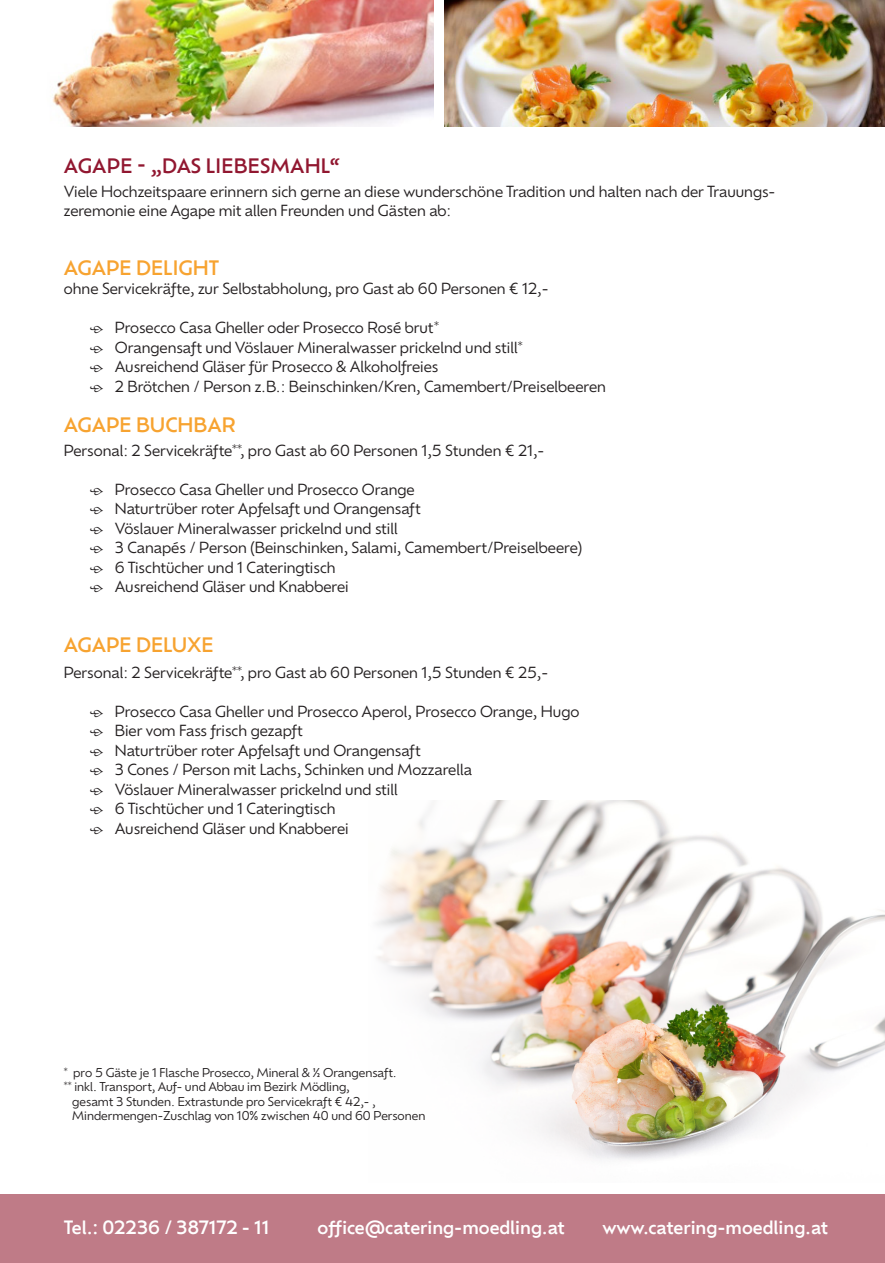
<style>
.page{position:relative;width:885px;height:1263px;background:#fff}
.page>*{position:absolute;margin:0;border:0;box-sizing:border-box;transform-origin:0 0}
.t1{font:500 19.5px "Ofelia Display";color:#f7a330}
.t2{font:500 19.5px "Ofelia Display";letter-spacing:.01em;color:#911730}
.t3{font:500 18px "Ofelia Display";color:#fff}
.t4{font:15px "Ofelia Display";color:#231f20}
.t5{font:12px "Ofelia Display";color:#231f20}
.s1{font-family:"Minion Pro"}
</style>
<div class="page">
<img style="left:377px;top:801px;width:507px;height:359px">
<div style="left:0;top:1195px;width:884px;height:68px;background:#bf7b87"></div>
<img style="left:444px;top:0;width:440px;height:126px">
<img style="left:52px;top:0;width:382px;height:126px">
<p class="t2" style="left:64px;top:151px;width:277px">AGAPE - „DAS LIEBESMAHL“</p>
<p class="t4" style="left:64px;top:180px;width:713px">Viele Hochzeitspaare erinnern sich gerne an diese wunderschöne Tradition und halten nach der Trauungs-</p>
<p class="t4" style="left:64px;top:200px;width:389px">zeremonie eine Agape mit allen Freunden und Gästen ab:</p>
<p class="t1" style="left:64px;top:253px;width:157px">AGAPE DELIGHT</p>
<p class="t4" style="left:64px;top:278px;width:486px">ohne Servicekräfte, zur Selbstabholung, pro Gast ab 60 Personen € 12,-</p>
<p class="t4" style="left:89px;top:317px;width:351px"><span class="s1">ӧ</span> Prosecco Casa Gheller oder Prosecco Rosé brut*</p>
<p class="t4" style="left:89px;top:336px;width:434px"><span class="s1">ӧ</span> Orangensaft und Vöslauer Mineralwasser prickelnd und still*</p>
<p class="t4" style="left:89px;top:356px;width:350px"><span class="s1">ӧ</span> Ausreichend Gläser für Prosecco &amp; Alkoholfreies</p>
<p class="t4" style="left:89px;top:375px;width:518px"><span class="s1">ӧ</span> 2 Brötchen / Person z.B.: Beinschinken/Kren, Camembert/Preiselbeeren</p>
<p class="t1" style="left:64px;top:410px;width:173px">AGAPE BUCHBAR</p>
<p class="t4" style="left:64px;top:439px;width:482px">Personal: 2 Servicekräfte**, pro Gast ab 60 Personen 1,5 Stunden € 21,-</p>
<p class="t4" style="left:89px;top:478px;width:327px"><span class="s1">ӧ</span> Prosecco Casa Gheller und Prosecco Orange</p>
<p class="t4" style="left:89px;top:498px;width:333px"><span class="s1">ӧ</span> Naturtrüber roter Apfelsaft und Orangensaft</p>
<p class="t4" style="left:89px;top:517px;width:310px"><span class="s1">ӧ</span> Vöslauer Mineralwasser prickelnd und still</p>
<p class="t4" style="left:89px;top:537px;width:494px"><span class="s1">ӧ</span> 3 Canapés / Person (Beinschinken, Salami, Camembert/Preiselbeere)</p>
<p class="t4" style="left:89px;top:556px;width:248px"><span class="s1">ӧ</span> 6 Tischtücher und 1 Cateringtisch</p>
<p class="t4" style="left:89px;top:576px;width:261px"><span class="s1">ӧ</span> Ausreichend Gläser und Knabberei</p>
<p class="t1" style="left:64px;top:631px;width:151px">AGAPE DELUXE</p>
<p class="t4" style="left:64px;top:661px;width:486px">Personal: 2 Servicekräfte**, pro Gast ab 60 Personen 1,5 Stunden € 25,-</p>
<p class="t4" style="left:89px;top:700px;width:491px"><span class="s1">ӧ</span> Prosecco Casa Gheller und Prosecco Aperol, Prosecco Orange, Hugo</p>
<p class="t4" style="left:89px;top:720px;width:215px"><span class="s1">ӧ</span> Bier vom Fass frisch gezapft</p>
<p class="t4" style="left:89px;top:739px;width:333px"><span class="s1">ӧ</span> Naturtrüber roter Apfelsaft und Orangensaft</p>
<p class="t4" style="left:89px;top:759px;width:384px"><span class="s1">ӧ</span> 3 Cones / Person mit Lachs, Schinken und Mozzarella</p>
<p class="t4" style="left:89px;top:778px;width:310px"><span class="s1">ӧ</span> Vöslauer Mineralwasser prickelnd und still</p>
<p class="t4" style="left:89px;top:798px;width:248px"><span class="s1">ӧ</span> 6 Tischtücher und 1 Cateringtisch</p>
<p class="t4" style="left:89px;top:817px;width:261px"><span class="s1">ӧ</span> Ausreichend Gläser und Knabberei</p>
<p class="t5" style="left:64px;top:1064px;width:334px">* pro 5 Gäste je 1 Flasche Prosecco, Mineral &amp; ½ Orangensaft.</p>
<p class="t5" style="left:64px;top:1078px;width:287px">** inkl. Transport, Auf- und Abbau im Bezirk Mödling,</p>
<p class="t5" style="left:72px;top:1092px;width:305px">gesamt 3 Stunden. Extrastunde pro Servicekraft € 42,- ,</p>
<p class="t5" style="left:72px;top:1107px;width:354px">Mindermengen-Zuschlag von 10% zwischen 40 und 60 Personen</p>
<p class="t3" style="left:64px;top:1214px;width:207px">Tel.: 02236 / 387172 - 11</p>
<p class="t3" style="left:317px;top:1214px;width:249px">office@catering-moedling.at</p>
<p class="t3" style="left:602px;top:1214px;width:227px">www.catering-moedling.at</p>
</div>
